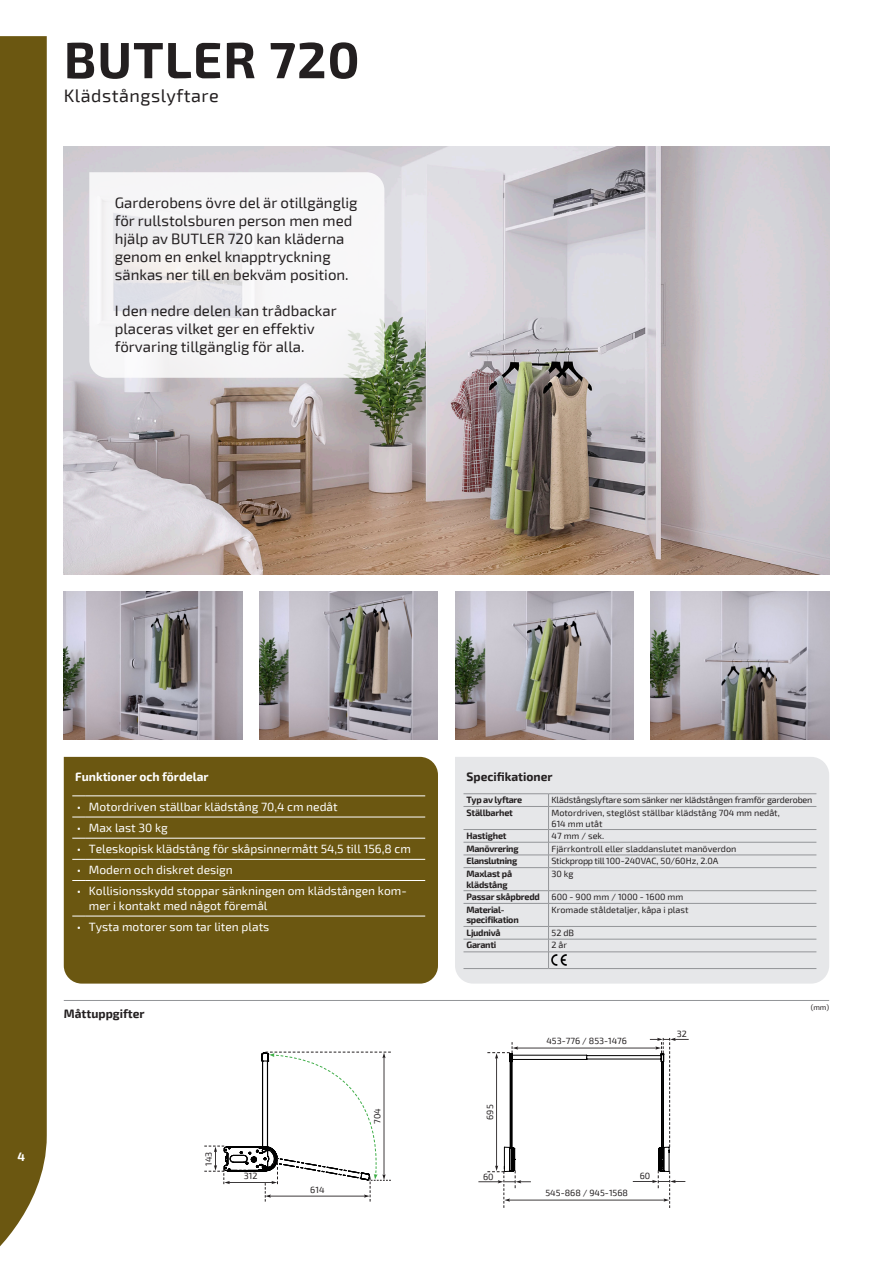
<style>
.page{position:relative;width:893px;height:1263px;background:#fff}
.page>*{position:absolute;margin:0;border:0;box-sizing:border-box;transform-origin:0 0}
.Rubrik_Stor_Vä-Sid{font:700 51px "Exo 2";letter-spacing:.02em;color:#231f20}
.t1{font:18px "Exo 2";letter-spacing:.03em;color:#231f20}
.t2{font:15px/18px "Exo 2";color:#231f20}
.Exo2_-_6{font:12px/14.4px "Exo 2";color:#fff}
.Exo2_-_6-2{font:700 12px "Exo 2";color:#231f20}
.t3{font:700 12px "Exo 2";color:#fff}
.Text_6{font:9px/10.8px "Exo 2";color:#231f20}
.Text_8{font:700 9px/10.8px "Exo 2";letter-spacing:-.03em;color:#231f20}
.Text_6-2{font:9px "Exo 2";letter-spacing:-.02em;color:#231f20}
.Text_6-3{font:9px "Exo 2";letter-spacing:-.03em;color:#231f20}
.Text_6-4{font:700 9px "Exo 2";letter-spacing:-.03em;color:#231f20}
.Exo2_-_6-3{font:7.5px "Exo 2";color:#231f20}
</style>
<div class="page">
<img style="left:64px;top:147px;width:765px;height:427px">
<hr style="left:64px;top:1000px;width:765px;height:1px;background:#939598">
<img style="left:455px;top:591px;width:179px;height:148px">
<img style="left:64px;top:591px;width:178px;height:148px">
<img style="left:651px;top:591px;width:178px;height:148px">
<img style="left:259px;top:591px;width:179px;height:148px">
<hr style="left:434px;top:1052px;width:1px;height:133px;background:#c0c0c0">
<hr style="left:219px;top:1052px;width:179px;height:1px;background:#c0c0c0">
<hr style="left:417px;top:1052px;width:1px;height:133px;background:#c0c0c0">
<hr style="left:219px;top:1262px;width:179px;height:1px;background:#c0c0c0">
<svg style="left:204px;top:1052px;width:187px;height:149px"></svg>
<hr style="left:504px;top:1262px;width:166px;height:1px;background:#c0c0c0">
<hr style="left:892px;top:1053px;width:1px;height:119px;background:#c0c0c0">
<svg style="left:478px;top:1038px;width:211px;height:170px"></svg>
<div style="left:64px;top:757px;width:374px;height:226px;background:#6b5711"></div>
<div style="left:455px;top:757px;width:374px;height:226px;background:#e6e7e9"></div>
<svg style="left:89px;top:172px;width:295px;height:206px;fill:#f6f6f7"></svg>
<hr style="left:463px;top:968px;width:86px;height:1px;background:#939598">
<hr style="left:549px;top:968px;width:267px;height:1px;background:#939598">
<hr style="left:463px;top:842px;width:86px;height:1px;background:#939598">
<hr style="left:549px;top:842px;width:267px;height:1px;background:#939598">
<hr style="left:463px;top:793px;width:86px;height:1px;background:#939598">
<hr style="left:549px;top:793px;width:267px;height:1px;background:#939598">
<hr style="left:463px;top:806px;width:86px;height:1px;background:#939598">
<hr style="left:549px;top:806px;width:267px;height:1px;background:#939598">
<hr style="left:463px;top:829px;width:86px;height:1px;background:#939598">
<hr style="left:549px;top:829px;width:267px;height:1px;background:#939598">
<hr style="left:463px;top:855px;width:86px;height:1px;background:#939598">
<hr style="left:549px;top:855px;width:267px;height:1px;background:#939598">
<hr style="left:463px;top:867px;width:86px;height:1px;background:#939598">
<hr style="left:549px;top:867px;width:267px;height:1px;background:#939598">
<hr style="left:463px;top:890px;width:86px;height:1px;background:#939598">
<hr style="left:549px;top:890px;width:267px;height:1px;background:#939598">
<hr style="left:463px;top:903px;width:86px;height:1px;background:#939598">
<hr style="left:549px;top:903px;width:267px;height:1px;background:#939598">
<hr style="left:463px;top:926px;width:86px;height:1px;background:#939598">
<hr style="left:549px;top:926px;width:267px;height:1px;background:#939598">
<hr style="left:463px;top:939px;width:86px;height:1px;background:#939598">
<hr style="left:549px;top:939px;width:267px;height:1px;background:#939598">
<hr style="left:463px;top:951px;width:86px;height:1px;background:#939598">
<hr style="left:549px;top:951px;width:267px;height:1px;background:#939598">
<svg style="left:548px;top:794px;width:1px;height:174px"></svg>
<img style="left:551px;top:955px;width:16px;height:10px">
<hr style="left:86px;top:916px;width:339px;height:1px;background:#fff">
<svg style="left:72px;top:817px;width:14px;height:1px"></svg>
<hr style="left:86px;top:817px;width:339px;height:1px;background:#fff">
<svg style="left:72px;top:838px;width:14px;height:1px"></svg>
<hr style="left:86px;top:838px;width:339px;height:1px;background:#fff">
<svg style="left:72px;top:859px;width:14px;height:1px"></svg>
<hr style="left:86px;top:859px;width:339px;height:1px;background:#fff">
<svg style="left:72px;top:880px;width:14px;height:1px"></svg>
<hr style="left:86px;top:880px;width:339px;height:1px;background:#fff">
<svg style="left:72px;top:916px;width:14px;height:1px"></svg>
<svg style="left:72px;top:796px;width:14px;height:1px"></svg>
<hr style="left:86px;top:796px;width:339px;height:1px;background:#fff">
<div style="left:0;top:36px;width:47px;height:1211px;background:#6b5711"></div>
<p class="Rubrik_Stor_Vä-Sid" style="left:64px;top:30px;width:297px">BUTLER 720</p>
<p class="t1" style="left:64px;top:85px;width:157px">Klädstångslyftare</p>
<p class="t2" style="left:115px;top:194px;width:244px">Garderobens övre del är otillgänglig för rullstolsburen person men med hjälp av BUTLER 720 kan kläderna genom en enkel knapptryckning sänkas ner till en bekväm position.</p>
<p class="t2" style="left:115px;top:302px;width:224px">I den nedre delen kan trådbackar placeras vilket ger en effektiv förvaring tillgänglig för alla.</p>
<p class="t3" style="left:17px;top:1149px;width:9px">4</p>
<p class="t3" style="left:75px;top:770px;width:135px">Funktioner och fördelar</p>
<p class="Exo2_-_6" style="left:77px;top:799px;width:6px">•</p>
<p class="Exo2_-_6" style="left:89px;top:799px;width:250px">Motordriven ställbar klädstång 70,4 cm nedåt</p>
<p class="Exo2_-_6" style="left:77px;top:821px;width:6px">•</p>
<p class="Exo2_-_6" style="left:89px;top:821px;width:81px">Max last 30 kg</p>
<p class="Exo2_-_6" style="left:77px;top:842px;width:6px">•</p>
<p class="Exo2_-_6" style="left:89px;top:842px;width:323px">Teleskopisk klädstång för skåpsinnermått 54,5 till 156,8 cm</p>
<p class="Exo2_-_6" style="left:77px;top:863px;width:6px">•</p>
<p class="Exo2_-_6" style="left:89px;top:863px;width:146px">Modern och diskret design</p>
<p class="Exo2_-_6" style="left:77px;top:884px;width:6px">•</p>
<p class="Exo2_-_6" style="left:89px;top:884px;width:319px">Kollisionsskydd stoppar sänkningen om klädstången kom&shy;mer i kontakt med något föremål</p>
<p class="Exo2_-_6" style="left:77px;top:920px;width:6px">•</p>
<p class="Exo2_-_6" style="left:89px;top:920px;width:182px">Tysta motorer som tar liten plats</p>
<p class="Exo2_-_6-2" style="left:64px;top:1006px;width:82px">Måttuppgifter</p>
<p class="Text_6" style="left:203px;top:1166px;width:16px;rotate:-90deg">143</p>
<p class="Text_6" style="left:244px;top:1171px;width:15px">312</p>
<p class="Text_6" style="left:310px;top:1184px;width:16px">614</p>
<p class="Text_6" style="left:372px;top:1124px;width:17px;rotate:-90deg">704</p>
<p class="Exo2_-_6-2" style="left:466px;top:770px;width:88px">Specifikationer</p>
<p class="Text_6-4" style="left:466px;top:794px;width:57px">Typ av lyftare</p>
<p class="Text_6-2" style="left:551px;top:795px;width:262px">Klädstångslyftare som sänker ner klädstången framför garderoben</p>
<p class="Text_8" style="left:466px;top:807px;width:48px">Ställbarhet</p>
<p class="Text_6" style="left:551px;top:807px;width:230px">Motordriven, steglöst ställbar klädstång 704 mm nedåt,<br>614 mm utåt</p>
<p class="Text_8" style="left:466px;top:830px;width:42px">Hastighet</p>
<p class="Text_6" style="left:551px;top:830px;width:54px">47 mm / sek.</p>
<p class="Text_8" style="left:466px;top:843px;width:54px">Manövrering</p>
<p class="Text_6" style="left:551px;top:843px;width:186px">Fjärrkontroll eller sladdanslutet manöverdon</p>
<p class="Text_8" style="left:466px;top:856px;width:52px">Elanslutning</p>
<p class="Text_6-3" style="left:551px;top:856px;width:168px">Stickpropp till 100-240VAC, 50/60Hz, 2.0A</p>
<p class="Text_8" style="left:466px;top:868px;width:47px">Maxlast på klädstång</p>
<p class="Text_6" style="left:551px;top:868px;width:24px">30 kg</p>
<p class="Text_8" style="left:466px;top:892px;width:75px">Passar skåpbredd</p>
<p class="Text_6" style="left:551px;top:891px;width:133px">600 - 900 mm / 1000 - 1600 mm</p>
<p class="Text_8" style="left:466px;top:904px;width:54px">Material&shy;specifikation</p>
<p class="Text_6" style="left:551px;top:904px;width:139px">Kromade ståldetaljer, kåpa i plast</p>
<p class="Text_8" style="left:466px;top:927px;width:36px">Ljudnivå</p>
<p class="Text_6" style="left:551px;top:927px;width:24px">52 dB</p>
<p class="Text_8" style="left:466px;top:940px;width:31px">Garanti</p>
<p class="Text_6" style="left:551px;top:940px;width:17px">2 år</p>
<p class="Text_6" style="left:485px;top:1120px;width:17px;rotate:-90deg">695</p>
<p class="Text_6" style="left:483px;top:1171px;width:12px">60</p>
<p class="Text_6" style="left:546px;top:1036px;width:82px">453-776 / 853-1476</p>
<p class="Text_6" style="left:677px;top:1028px;width:12px">32</p>
<p class="Text_6" style="left:545px;top:1188px;width:84px">545-868 / 945-1568</p>
<p class="Text_6" style="left:640px;top:1170px;width:12px">60</p>
<p class="Exo2_-_6-3" style="left:811px;top:1003px;width:20px">(mm)</p>
</div>
